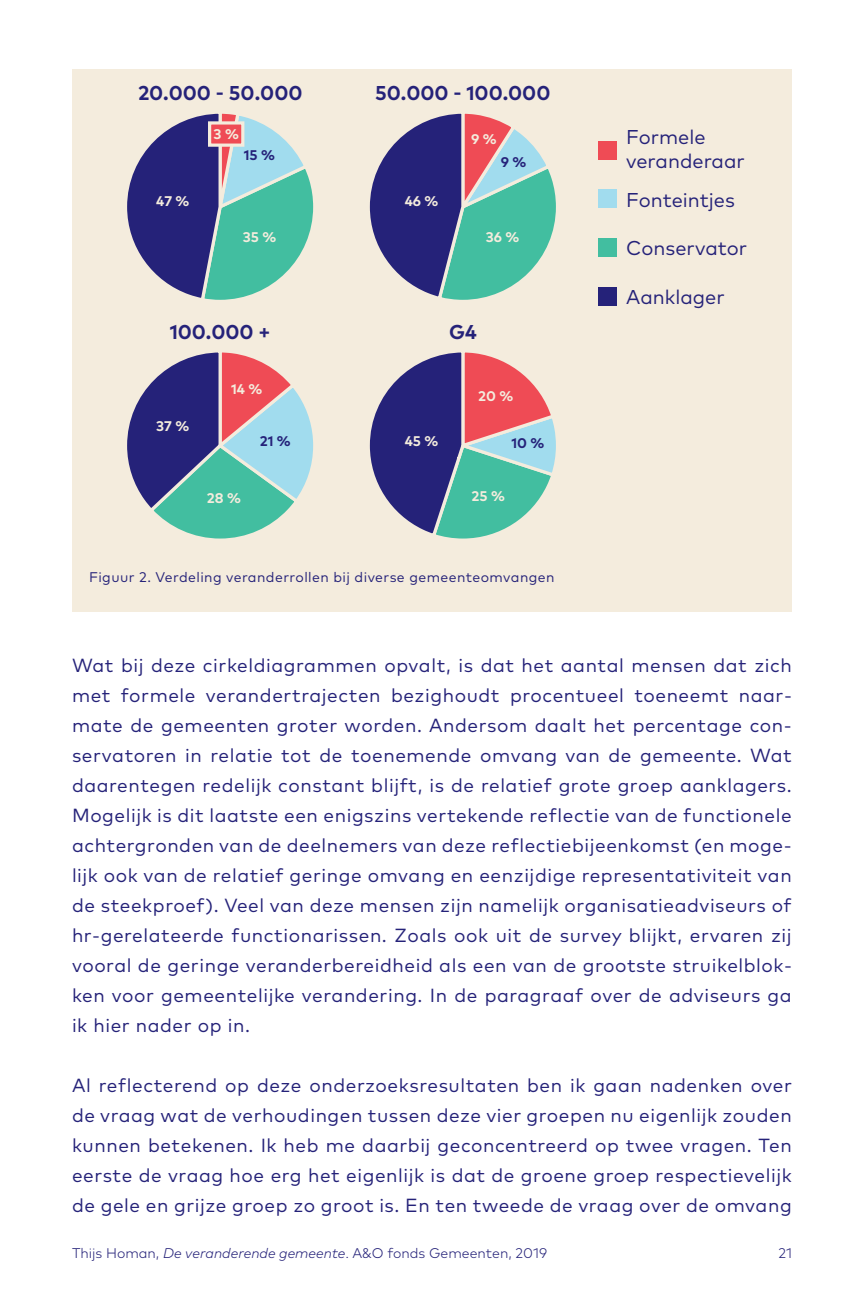
<style>
.page{position:relative;width:864px;height:1296px;background:#fff}
.page>*{position:absolute;margin:0;border:0;box-sizing:border-box;transform-origin:0 0}
.t1{font:20px/24px "Mark Pro";color:#252279}
.t2{font:700 20px "Mark Pro";letter-spacing:-.005em;color:#252279}
.t3{font:19px/30px "Mark Pro";letter-spacing:.03em;color:#252279;text-align:justify}
.t4{font:300 14px "Mark Pro";color:#252279}
.t5{font:14px "Mark Pro";letter-spacing:.03em;color:#252279}
.t6{font:700 14px "Mark Pro";color:#f4ecdd}
.t7{font:700 14px "Mark Pro";color:#252279}
.s1{font-style:italic}
</style>
<div class="page">
<div style="left:72px;top:70px;width:720px;height:542px;background:#f4ecdd"></div>
<svg style="left:369px;top:113px;width:187px;height:187px"></svg>
<svg style="left:127px;top:113px;width:187px;height:187px"></svg>
<div style="left:208px;top:121px;width:36px;height:26px;background:#ef4b55;border:3px solid #f4ecdd"></div>
<svg style="left:369px;top:352px;width:187px;height:187px"></svg>
<svg style="left:127px;top:352px;width:187px;height:187px"></svg>
<div style="left:598px;top:238px;width:19px;height:19px;background:#42bea0"></div>
<div style="left:598px;top:287px;width:19px;height:19px;background:#252279"></div>
<div style="left:598px;top:141px;width:19px;height:19px;background:#ef4b55"></div>
<div style="left:598px;top:190px;width:19px;height:18px;background:#a1dcee"></div>
<p class="t2" style="left:138px;top:78px;width:166px">20.000 - 50.000</p>
<p class="t2" style="left:375px;top:78px;width:177px">50.000 - 100.000</p>
<p class="t6" style="left:214px;top:123px;width:27px">3 %</p>
<p class="t6" style="left:156px;top:190px;width:35px">47 %</p>
<p class="t7" style="left:244px;top:145px;width:33px">15 %</p>
<p class="t6" style="left:243px;top:226px;width:35px">35 %</p>
<p class="t2" style="left:170px;top:317px;width:102px">100.000 +</p>
<p class="t6" style="left:156px;top:416px;width:35px">37 %</p>
<p class="t6" style="left:231px;top:378px;width:33px">14 %</p>
<p class="t7" style="left:260px;top:430px;width:32px">21 %</p>
<p class="t6" style="left:207px;top:487px;width:36px">28 %</p>
<p class="t6" style="left:471px;top:128px;width:27px">9 %</p>
<p class="t6" style="left:405px;top:190px;width:35px">46 %</p>
<p class="t7" style="left:501px;top:152px;width:27px">9 %</p>
<p class="t6" style="left:486px;top:226px;width:35px">36 %</p>
<p class="t2" style="left:449px;top:317px;width:29px">G4</p>
<p class="t6" style="left:478px;top:385px;width:37px">20 %</p>
<p class="t6" style="left:405px;top:430px;width:35px">45 %</p>
<p class="t7" style="left:512px;top:433px;width:34px">10 %</p>
<p class="t6" style="left:472px;top:485px;width:35px">25 %</p>
<p class="t5" style="left:89px;top:567px;width:467px">Figuur 2. Verdeling veranderrollen bij diverse gemeenteomvangen</p>
<p class="t1" style="left:626px;top:123px;width:120px">Formele veranderaar</p>
<p class="t1" style="left:626px;top:186px;width:110px">Fonteintjes</p>
<p class="t1" style="left:626px;top:235px;width:123px">Conservator</p>
<p class="t1" style="left:626px;top:284px;width:100px">Aanklager</p>
<p class="t3" style="left:72px;top:649px;width:722px">Wat bij deze cirkeldiagrammen opvalt, is dat het aantal mensen dat zich met formele verandertrajecten bezighoudt procentueel toeneemt naar&shy;mate de gemeenten groter worden. Andersom daalt het percentage con&shy;servatoren in relatie tot de toenemende omvang van de gemeente. Wat daarentegen redelijk constant blijft, is de relatief grote groep aanklagers.<br>Mogelijk is dit laatste een enigszins vertekende reflectie van de functionele achtergronden van de deelnemers van deze reflectiebijeenkomst (en moge&shy;lijk ook van de relatief geringe omvang en eenzijdige representativiteit van de steekproef). Veel van deze mensen zijn namelijk organisatieadviseurs of hr-gerelateerde functionarissen. Zoals ook uit de survey blijkt, ervaren zij vooral de geringe veranderbereidheid als een van de grootste struikelblok&shy;ken voor gemeentelijke verandering. In de paragraaf over de adviseurs ga ik hier nader op in.</p>
<p class="t3" style="left:72px;top:1069px;width:722px">Al reflecterend op deze onderzoeksresultaten ben ik gaan nadenken over de vraag wat de verhoudingen tussen deze vier groepen nu eigenlijk zouden kunnen betekenen. Ik heb me daarbij geconcentreerd op twee vragen. Ten eerste de vraag hoe erg het eigenlijk is dat de groene groep respectievelijk de gele en grijze groep zo groot is. En ten tweede de vraag over de omvang</p>
<p class="t4" style="left:72px;top:1243px;width:477px">Thijs Homan, <span class="s1">De veranderende gemeente</span>. A&amp;O fonds Gemeenten, 2019</p>
<p class="t4" style="left:778px;top:1243px;width:15px">21</p>
</div>
